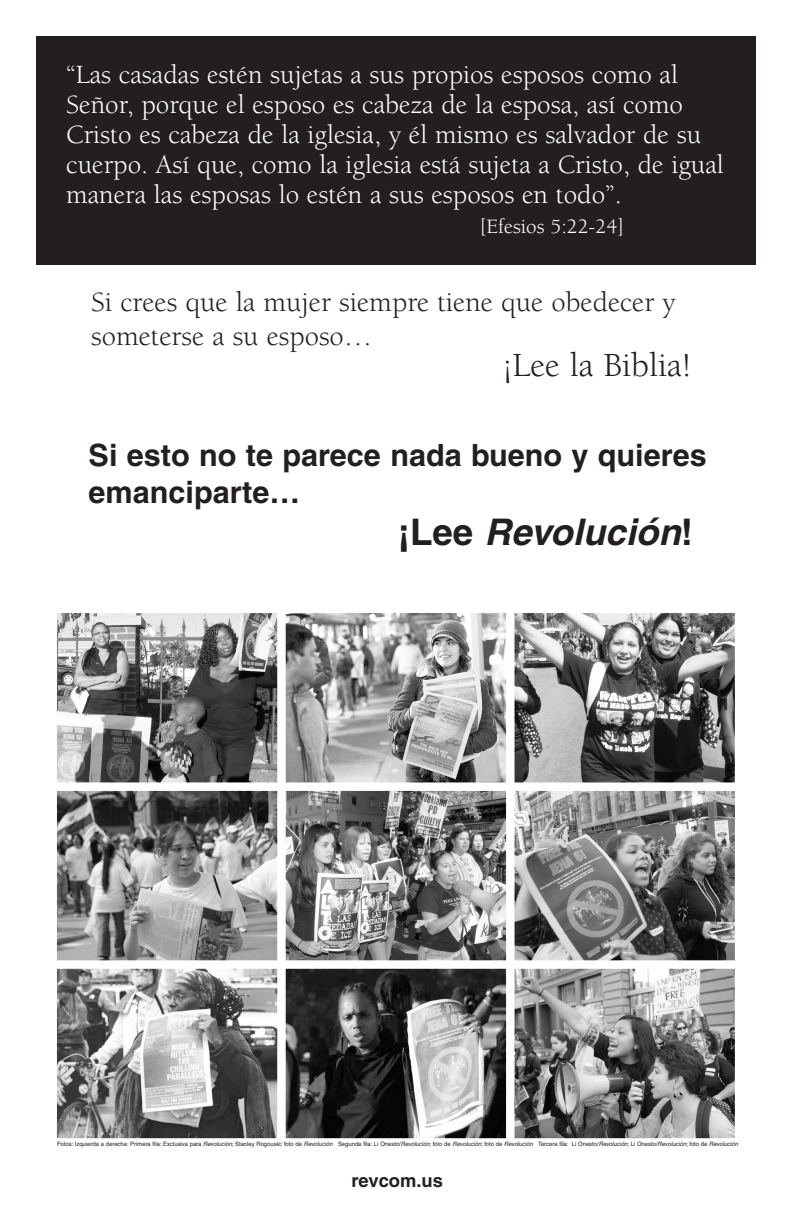
<style>
.page{position:relative;width:792px;height:1224px;background:#fff}
.page>*{position:absolute;margin:0;border:0;box-sizing:border-box;transform-origin:0 0}
.t1{font:italic 700 36.7px "Helvetica";color:#231f20}
.t2{font:34.7px "Berkeley";color:#231f20}
.t3{font:700 30.6px/36.7px "Helvetica";color:#231f20}
.t4{font:28.5px/34.3px "Berkeley";color:#231f20}
.t5{font:27px/30px "Berkeley";color:#fff}
.t6{font:21px "Berkeley";color:#fff}
.t7{font:700 18.4px "Helvetica";color:#231f20}
.t8{font:6px "Helvetica";color:#231f20}
.s1{font-style:normal}
.s2{font-style:italic}
</style>
<div class="page">
<div style="left:36px;top:36px;width:720px;height:229px;background:#231f20"></div>
<img style="left:56px;top:613px;width:679px;height:526px">
<p class="t5" style="left:66px;top:62px;width:659px">“Las casadas estén sujetas a sus propios esposos como al Señor, porque el esposo es cabeza de la esposa, así como Cristo es cabeza de la iglesia, y él mismo es salvador de su cuerpo. Así que, como la iglesia está sujeta a Cristo, de igual manera las esposas lo estén a sus esposos en todo”.</p>
<p class="t6" style="left:480px;top:218px;width:146px">[Efesios 5:22-24]</p>
<p class="t4" style="left:91px;top:287px;width:586px">Si crees que la mujer siempre tiene que obedecer y someterse a su esposo…</p>
<p class="t2" style="left:503px;top:351px;width:190px">¡Lee la Biblia!</p>
<p class="t3" style="left:89px;top:440px;width:620px">Si esto no te parece nada bueno y quieres emanciparte…</p>
<h1 class="t1" style="left:398px;top:519px;width:297px"><span class="s1">¡Lee</span> Revolución<span class="s1">!</span></h1>
<p class="t8" style="left:57px;top:1142px;width:682px">Fotos: Izquierda a derecha: Primera fila: Exclusiva para <span class="s2">Revolución</span>; Stanley Rogouski; foto de <span class="s2">Revolución</span> Segunda fila: Li Onesto/<span class="s2">Revolución</span>; foto de <span class="s2">Revolución</span>; foto de <span class="s2">Revolución</span> Tercera fila: Li Onesto/<span class="s2">Revolución</span>; Li Onesto/<span class="s2">Revolución</span>; foto de <span class="s2">Revolución</span></p>
<p class="t7" style="left:352px;top:1174px;width:93px">revcom.us</p>
</div>
